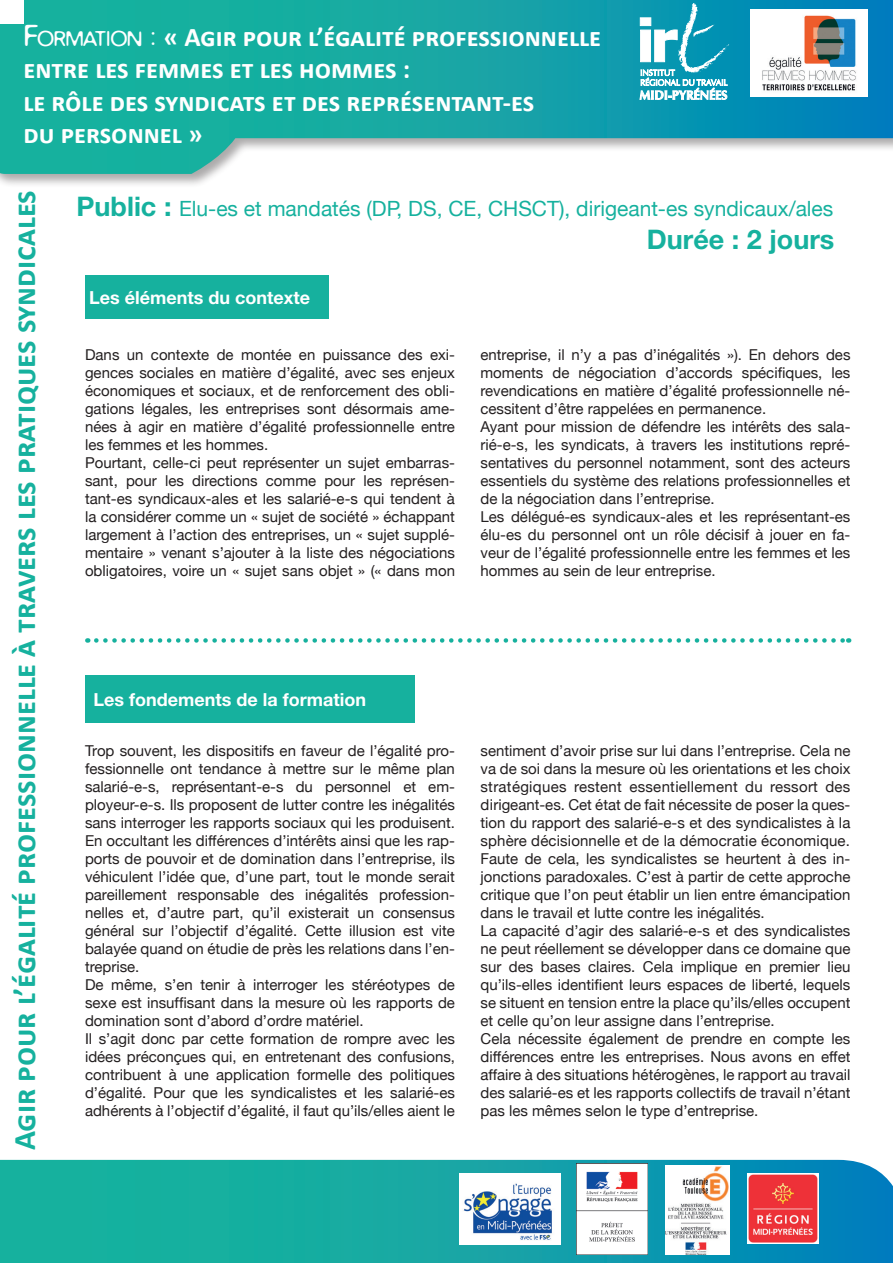
<style>
.page{position:relative;width:893px;height:1263px;background:#fff}
.page>*{position:absolute;margin:0;border:0;box-sizing:border-box;transform-origin:0 0}
.t1{font:700 31.5px "Calibri";color:#16b19e}
.t2{font:700 27px/32.4px "Calibri";color:#fff}
.t3{font:700 27px "Helvetica Neue";color:#16b19e}
.t4{font:21px "Helvetica Neue";color:#16b19e}
.t5{font:700 18px "Helvetica Neue";color:#fff}
.t6{font:15px/18px "Helvetica Neue";color:#231f20}
.s1{font-family:"Distro";font-weight:400;font-size:30px}
.s2{font-family:"Distro";font-weight:400;font-size:21px}
.s3{font-weight:700;font-size:27px}
</style>
<div class="page">
<svg style="left:0;top:1160px;width:893px;height:103px;background:#16a6a7"></svg>
<img style="left:665px;top:1165px;width:65px;height:89px">
<img style="left:748px;top:1174px;width:71px;height:70px">
<img style="left:576px;top:1163px;width:72px;height:91px">
<img style="left:459px;top:1174px;width:101px;height:70px">
<div style="left:0;top:0;width:893px;height:188px;background:#231f20;opacity:.38"></div>
<svg style="left:0;top:0;width:893px;height:174px;background:#3ab2b2"></svg>
<div style="left:85px;top:275px;width:244px;height:44px;background:#16b19e"></div>
<div style="left:85px;top:675px;width:330px;height:48px;background:#16b19e"></div>
<svg style="left:96px;top:638px;width:753px;height:5px"></svg>
<img style="left:750px;top:9px;width:117px;height:87px">
<svg style="left:639px;top:3px;width:90px;height:97px"></svg>
<div style="left:0;top:0;width:23px;height:23px;background:#fff"></div>
<h2 class="t2" style="left:23px;top:19px;width:579px"><span class="s1">F</span><span class="s2">ORMATION</span> <span class="s1">:</span> « Agir pour l’égalité professionnelle entre les femmes et les hommes :<br>le rôle des syndicats et des représentant-es<br>du personnel »</h2>
<h1 class="t1" style="left:5px;top:1150px;width:961px;rotate:-90deg">Agir pour l’égalité professionnelle à travers les pratiques syndicales</h1>
<h3 class="t4" style="left:77px;top:194px;width:758px"><span class="s3">Public :</span> Elu-es et mandatés (DP, DS, CE, CHSCT), dirigeant-es syndicaux/ales</h3>
<h2 class="t3" style="left:647px;top:222px;width:189px">Durée : 2 jours</h2>
<p class="t5" style="left:89px;top:286px;width:222px">Les éléments du contexte</p>
<p class="t6" style="left:85px;top:347px;width:371px">Dans un contexte de montée en puissance des exi&shy;gences sociales en matière d’égalité, avec ses enjeux économiques et sociaux, et de renforcement des obli&shy;gations légales, les entreprises sont désormais ame&shy;nées à agir en matière d’égalité professionnelle entre les femmes et les hommes.<br>Pourtant, celle-ci peut représenter un sujet embarras&shy;sant, pour les directions comme pour les représen&shy;tant-es syndicaux-ales et les salarié-e-s qui tendent à la considérer comme un « sujet de société » échappant largement à l’action des entreprises, un « sujet supplé&shy;mentaire » venant s’ajouter à la liste des négociations obligatoires, voire un « sujet sans objet » (« dans mon</p>
<p class="t6" style="left:480px;top:347px;width:371px">entreprise, il n’y a pas d’inégalités »). En dehors des moments de négociation d’accords spécifiques, les revendications en matière d’égalité professionnelle né&shy;cessitent d’être rappelées en permanence.<br>Ayant pour mission de défendre les intérêts des sala&shy;rié-e-s, les syndicats, à travers les institutions repré&shy;sentatives du personnel notamment, sont des acteurs essentiels du système des relations professionnelles et de la négociation dans l’entreprise.<br>Les délégué-es syndicaux-ales et les représentant-es élu-es du personnel ont un rôle décisif à jouer en fa&shy;veur de l’égalité professionnelle entre les femmes et les hommes au sein de leur entreprise.</p>
<p class="t5" style="left:94px;top:688px;width:274px">Les fondements de la formation</p>
<p class="t6" style="left:85px;top:743px;width:371px">Trop souvent, les dispositifs en faveur de l’égalité pro&shy;fessionnelle ont tendance à mettre sur le même plan salarié-e-s, représentant-e-s du personnel et em&shy;ployeur-e-s. Ils proposent de lutter contre les inégalités sans interroger les rapports sociaux qui les produisent.<br>En occultant les différences d’intérêts ainsi que les rap&shy;ports de pouvoir et de domination dans l’entreprise, ils véhiculent l’idée que, d’une part, tout le monde serait pareillement responsable des inégalités profession&shy;nelles et, d’autre part, qu’il existerait un consensus général sur l’objectif d’égalité. Cette illusion est vite balayée quand on étudie de près les relations dans l’en&shy;treprise.<br>De même, s’en tenir à interroger les stéréotypes de sexe est insuffisant dans la mesure où les rapports de domination sont d’abord d’ordre matériel.<br>Il s’agit donc par cette formation de rompre avec les idées préconçues qui, en entretenant des confusions, contribuent à une application formelle des politiques d’égalité. Pour que les syndicalistes et les salarié-es adhérents à l’objectif d’égalité, il faut qu’ils/elles aient le</p>
<p class="t6" style="left:480px;top:743px;width:371px">sentiment d’avoir prise sur lui dans l’entreprise. Cela ne va de soi dans la mesure où les orientations et les choix stratégiques restent essentiellement du ressort des dirigeant-es. Cet état de fait nécessite de poser la ques&shy;tion du rapport des salarié-e-s et des syndicalistes à la sphère décisionnelle et de la démocratie économique.<br>Faute de cela, les syndicalistes se heurtent à des in&shy;jonctions paradoxales. C’est à partir de cette approche critique que l’on peut établir un lien entre émancipation dans le travail et lutte contre les inégalités.<br>La capacité d’agir des salarié-e-s et des syndicalistes ne peut réellement se développer dans ce domaine que sur des bases claires. Cela implique en premier lieu qu’ils-elles identifient leurs espaces de liberté, lequels se situent en tension entre la place qu’ils/elles occupent et celle qu’on leur assigne dans l’entreprise.<br>Cela nécessite également de prendre en compte les différences entre les entreprises. Nous avons en effet affaire à des situations hétérogènes, le rapport au travail des salarié-es et les rapports collectifs de travail n’étant pas les mêmes selon le type d’entreprise.</p>
</div>
